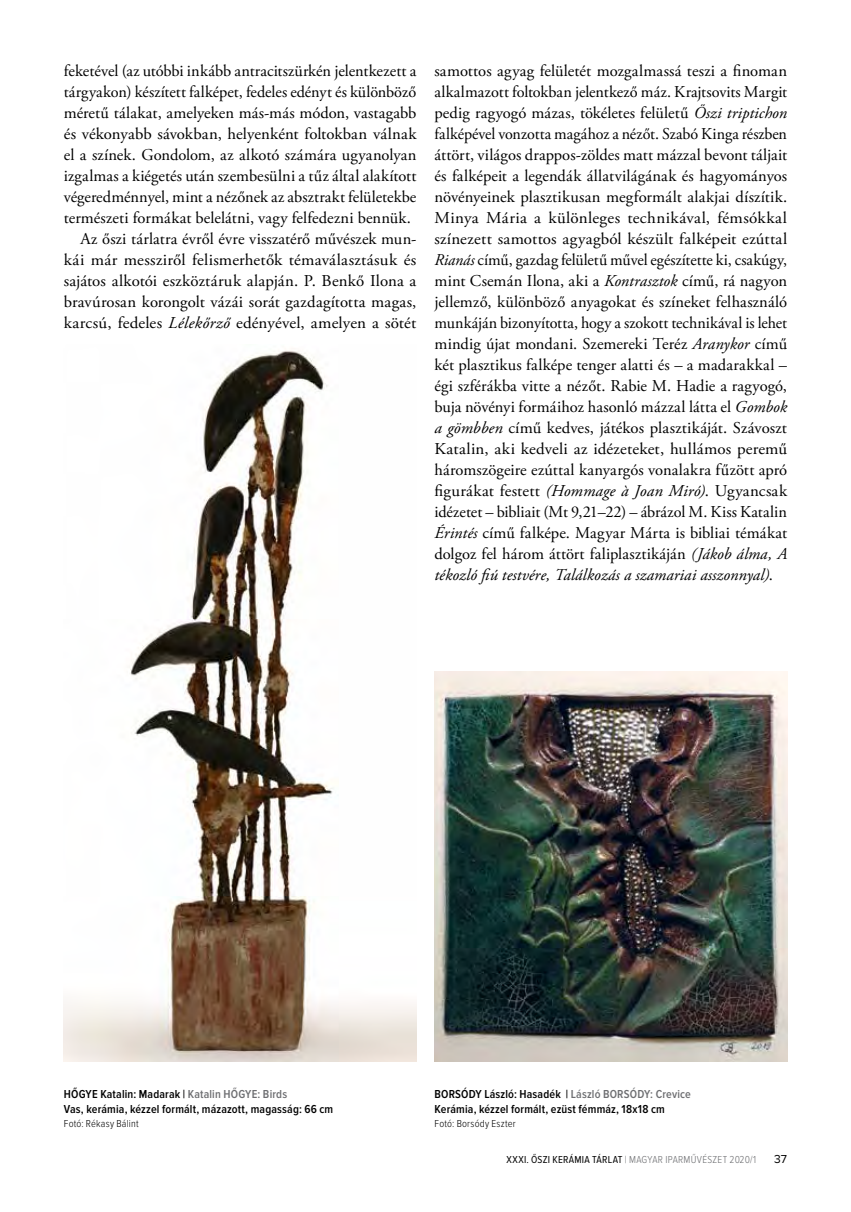
<style>
.page{position:relative;width:851px;height:1212px;background:#fff}
.page>*{position:absolute;margin:0;border:0;box-sizing:border-box;transform-origin:0 0}
.t1{font:16.5px/21px "Adobe Garamond Pro";letter-spacing:.005em;color:#000;text-align:justify}
.t2{font:600 12px/15px "Proxima Nova Cond";letter-spacing:.015em;color:#000}
.t3{font:12px "Proxima Nova";color:#000}
.t4{font:300 10.5px "Proxima Nova Cond";letter-spacing:.025em;color:#6d6e71}
.t5{font:300 10.5px "Proxima Nova Cond";letter-spacing:.02em;color:#000}
.s1{font-style:italic}
.s2{color:#6d6e71}
.s3{font-weight:400;color:#000}
</style>
<div class="page">
<img style="left:64px;top:350px;width:352px;height:711px">
<img style="left:434px;top:672px;width:353px;height:389px">
<p class="t1" style="left:64px;top:61px;width:354px">feketével (az utóbbi inkább antracitszürkén jelentkezett a</p>
<p class="t1" style="left:64px;top:82px;width:354px">tárgyakon) készített falképet, fedeles edényt és különböző</p>
<p class="t1" style="left:64px;top:103px;width:354px">méretű tálakat, amelyeken más-más módon, vastagabb</p>
<p class="t1" style="left:64px;top:124px;width:354px">és vékonyabb sávokban, helyenként foltokban válnak</p>
<p class="t1" style="left:64px;top:145px;width:354px">el a színek. Gondolom, az alkotó számára ugyanolyan</p>
<p class="t1" style="left:64px;top:166px;width:354px">izgalmas a kiégetés után szembesülni a tűz által alakított</p>
<p class="t1" style="left:64px;top:187px;width:354px">végeredménnyel, mint a nézőnek az absztrakt felületekbe</p>
<p class="t1" style="left:64px;top:208px;width:348px">természeti formákat belelátni, vagy felfedezni bennük.</p>
<p class="t1" style="left:80px;top:229px;width:336px">Az őszi tárlatra évről évre visszatérő művészek mun-</p>
<p class="t1" style="left:64px;top:250px;width:354px">kái már messziről felismerhetők témaválasztásuk és</p>
<p class="t1" style="left:64px;top:271px;width:354px">sajátos alkotói eszköztáruk alapján. P. Benkő Ilona a</p>
<p class="t1" style="left:64px;top:292px;width:354px">bravúrosan korongolt vázái sorát gazdagította magas,</p>
<p class="t1" style="left:64px;top:313px;width:354px">karcsú, fedeles <span class="s1">Lélekőrző</span> edényével, amelyen a sötét</p>
<p class="t1" style="left:434px;top:61px;width:354px">samottos agyag felületét mozgalmassá teszi a finoman alkalmazott foltokban jelentkező máz. Krajtsovits Margit pedig ragyogó mázas, tökéletes felületű <span class="s1">Őszi triptichon </span>falképével vonzotta magához a nézőt. Szabó Kinga részben áttört, világos drappos-zöldes matt mázzal bevont táljait és falképeit a legendák állatvilágának és hagyományos növényeinek plasztikusan megformált alakjai díszítik.<br>Minya Mária a különleges technikával, fémsókkal színezett samottos agyagból készült falképeit ezúttal <span class="s1">Rianás</span> című, gazdag felületű művel egészítette ki, csakúgy, mint Csemán Ilona, aki a <span class="s1">Kontrasztok</span> című, rá nagyon jellemző, különböző anyagokat és színeket felhasználó munkáján bizonyította, hogy a szokott technikával is lehet mindig újat mondani. Szemereki Teréz <span class="s1">Aranykor</span> című két plasztikus falképe tenger alatti és – a madarakkal – égi szférákba vitte a nézőt. Rabie M. Hadie a ragyogó, buja növényi formáihoz hasonló mázzal látta el <span class="s1">Gombok a gömbben</span> című kedves, játékos plasztikáját. Szávoszt Katalin, aki kedveli az idézeteket, hullámos peremű háromszögeire ezúttal kanyargós vonalakra fűzött apró figurákat festett <span class="s1">(Hommage à Joan Miró)</span>. Ugyancsak idézetet – bibliait (Mt 9,21–22) – ábrázol M. Kiss Katalin <span class="s1">Érintés</span> című falképe. Magyar Márta is bibliai témákat dolgoz fel három áttört faliplasztikáján <span class="s1">(Jákob álma, A tékozló fiú testvére, Találkozás a szamariai asszonnyal)</span>.</p>
<p class="t2" style="left:64px;top:1087px;width:271px">HŐGYE Katalin: Madarak | <span class="s2">Katalin HŐGYE: Birds<br></span>Vas, kerámia, kézzel formált, mázazott, magasság: 66 cm</p>
<p class="t5" style="left:64px;top:1117px;width:76px">Fotó: Rékasy Bálint</p>
<p class="t2" style="left:434px;top:1087px;width:258px">BORSÓDY László: Hasadék | <span class="s2">László BORSÓDY: Crevice<br></span>Kerámia, kézzel formált, ezüst fémmáz, 18x18 cm</p>
<p class="t5" style="left:434px;top:1117px;width:83px">Fotó: Borsódy Eszter</p>
<p class="t4" style="left:506px;top:1153px;width:251px"><span class="s3">XXXI. ŐSZI KERÁMIA TÁRLAT</span> | MAGYAR IPARMŰVÉSZET 2020/1</p>
<p class="t3" style="left:774px;top:1152px;width:15px">37</p>
</div>
